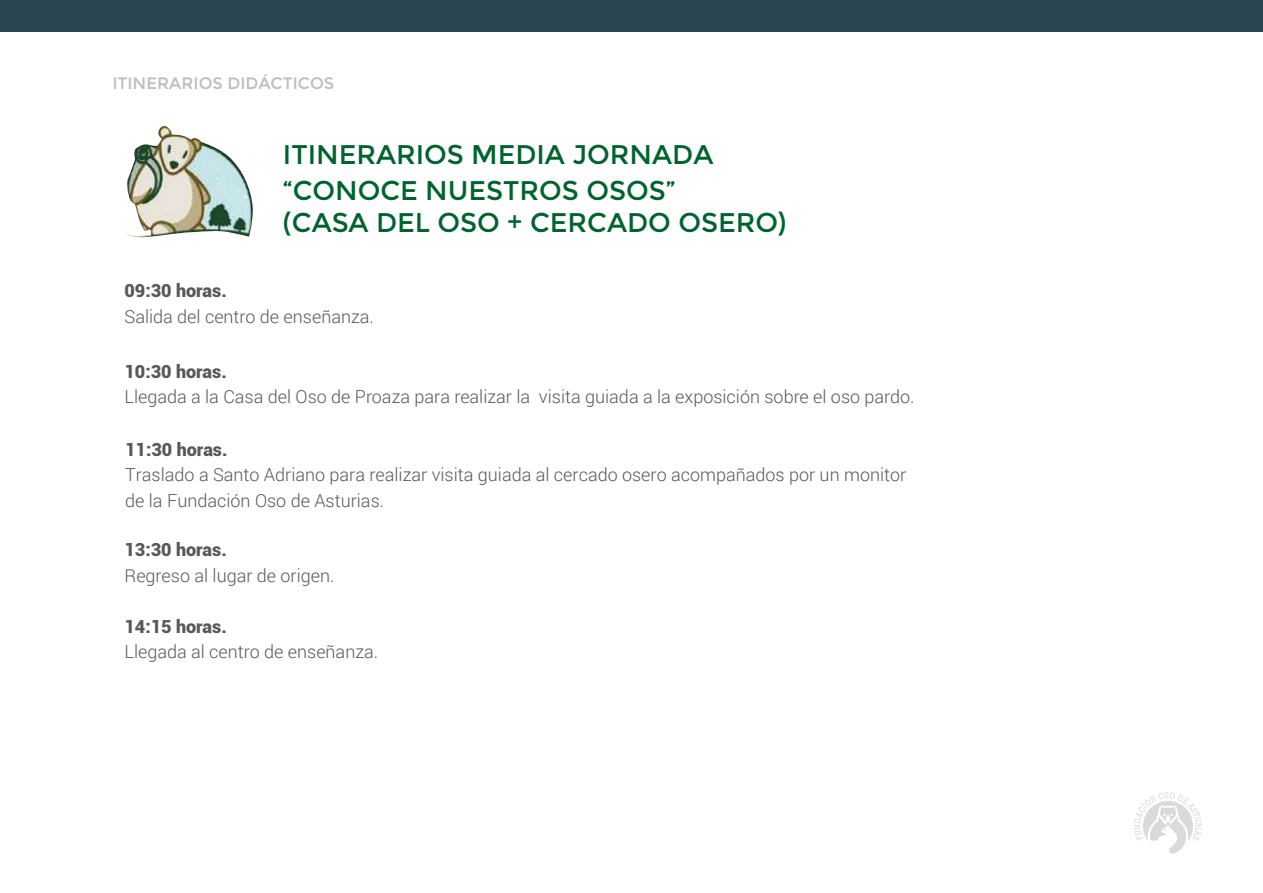
<style>
.page{position:relative;width:1263px;height:893px;background:#fff}
.page>*{position:absolute;margin:0;border:0;box-sizing:border-box;transform-origin:0 0}
.t1{font:27px/32.4px "Montserrat";color:#00632e}
.t2{font:300 18px/25.5px "Roboto";color:#58585a}
.t3{font:900 18px "Roboto";color:#58585a}
.t4{font:16.5px "Montserrat";color:#bbbdbe}
</style>
<div class="page">
<img style="left:125px;top:126px;width:128px;height:112px">
<svg style="left:1134px;top:792px;width:68px;height:62px"></svg>
<div style="left:0;top:0;width:1263px;height:32px;background:#2a4552"></div>
<p class="t4" style="left:112px;top:74px;width:223px">ITINERARIOS DIDÁCTICOS</p>
<h1 class="t1" style="left:283px;top:138px;width:432px">ITINERARIOS MEDIA JORNADA</h1>
<h1 class="t1" style="left:283px;top:174px;width:505px">“CONOCE NUESTROS OSOS”<br>(CASA DEL OSO + CERCADO OSERO)</h1>
<p class="t3" style="left:124px;top:278px;width:104px">09:30 horas.</p>
<p class="t2" style="left:124px;top:303px;width:251px">Salida del centro de enseñanza.</p>
<p class="t3" style="left:124px;top:359px;width:104px">10:30 horas.</p>
<p class="t2" style="left:124px;top:383px;width:791px">Llegada a la Casa del Oso de Proaza para realizar la visita guiada a la exposición sobre el oso pardo.</p>
<p class="t3" style="left:125px;top:436px;width:104px">11:30 horas.</p>
<p class="t2" style="left:125px;top:461px;width:783px">Traslado a Santo Adriano para realizar visita guiada al cercado osero acompañados por un monitor de la Fundación Oso de Asturias.</p>
<p class="t3" style="left:124px;top:537px;width:104px">13:30 horas.</p>
<p class="t2" style="left:124px;top:562px;width:211px">Regreso al lugar de origen.</p>
<p class="t3" style="left:124px;top:614px;width:104px">14:15 horas.</p>
<p class="t2" style="left:124px;top:638px;width:255px">Llegada al centro de enseñanza.</p>
</div>
